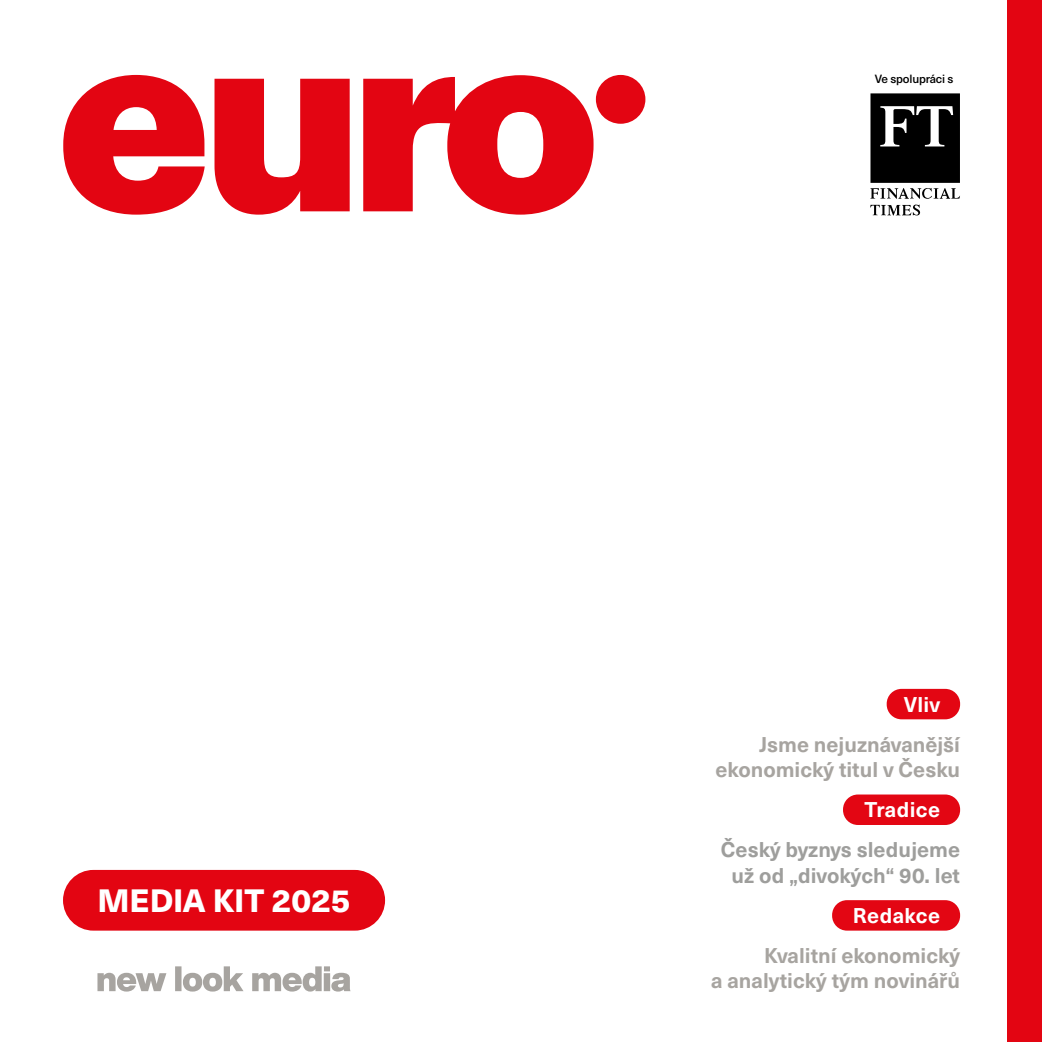
<style>
.page{position:relative;width:1042px;height:1042px;background:#fff}
.page>*{position:absolute;margin:0;border:0;box-sizing:border-box;transform-origin:0 0}
.t1{font:800 31.68px "Neue Haas Unica W1 G";color:#fff}
.t2{font:700 21px/25.2px "Neue Haas Unica W1 G";color:#a7a4a0;text-align:right}
.t3{font:700 21px/25.2px "Neue Haas Unica W1 G";color:#9e9e9c;text-align:center}
.t4{font:700 21px "Neue Haas Unica W1 G";letter-spacing:.02em;color:#fff}
.t5{font:500 11.72px "Neue Haas Unica W1 G";letter-spacing:-.015em;color:#000}
</style>
<div class="page">
<svg style="left:63px;top:75px;width:142px;height:140px"></svg>
<svg style="left:214px;top:79px;width:136px;height:136px"></svg>
<svg style="left:363px;top:75px;width:230px;height:140px"></svg>
<div style="left:596px;top:75px;width:49px;height:49px;background:#e30512;border-radius:50%"></div>
<div style="left:1007px;top:0;width:35px;height:1042px;background:#e30512"></div>
<svg style="left:97px;top:966px;width:254px;height:25px"></svg>
<div style="left:886px;top:689px;width:74px;height:30px;background:#e30613;border-radius:15px"></div>
<div style="left:843px;top:794px;width:117px;height:31px;background:#e30613;border-radius:15px"></div>
<div style="left:832px;top:900px;width:128px;height:30px;background:#e30613;border-radius:15px"></div>
<div style="left:63px;top:870px;width:322px;height:60px;background:#e30512;border-radius:30px"></div>
<svg style="left:870px;top:93px;width:90px;height:122px"></svg>
<h1 class="t1" style="left:97px;top:876px;width:255px">MEDIA KIT 2025</h1>
<p class="t5" style="left:875px;top:70px;width:80px">Ve spolupráci s</p>
<p class="t4" style="left:904px;top:688px;width:38px">Vliv</p>
<p class="t2" style="left:715px;top:730px;width:246px">Jsme nejuznávanější ekonomický titul v Česku</p>
<p class="t4" style="left:864px;top:794px;width:77px">Tradice</p>
<p class="t3" style="left:721px;top:836px;width:241px">Český byznys sledujeme už od „divokých“ 90. let</p>
<p class="t4" style="left:853px;top:899px;width:89px">Redakce</p>
<p class="t2" style="left:711px;top:941px;width:250px">Kvalitní ekonomický<br>a analytický tým novinářů</p>
</div>
